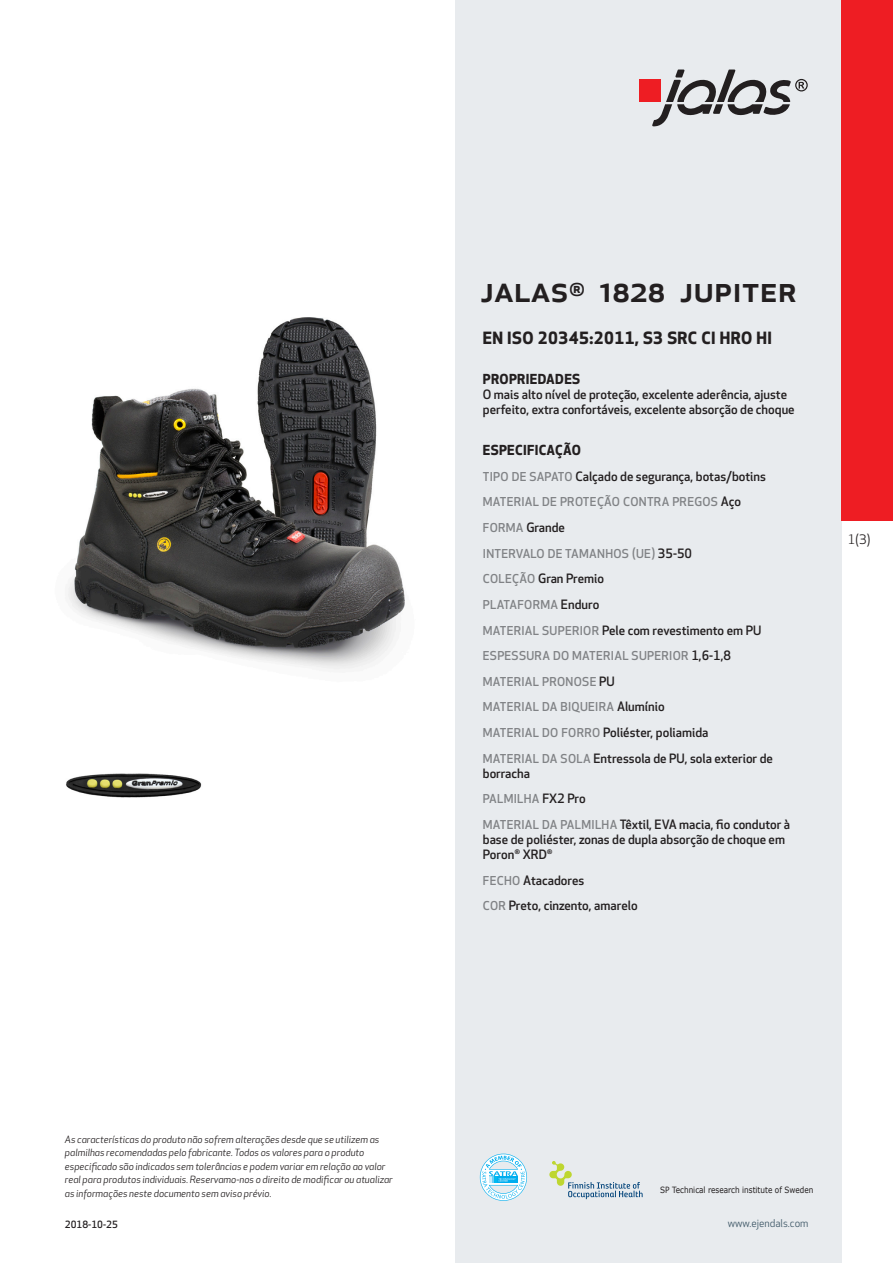
<style>
.page{position:relative;width:893px;height:1263px;background:#fff}
.page>*{position:absolute;margin:0;border:0;box-sizing:border-box;transform-origin:0 0}
.prodname{font:500 36px "Apex New";color:#231f20}
.Funktion_body{font:700 16.5px "Apex New";letter-spacing:.025em;color:#231f20}
.Funktion_body-2{font:700 13.5px "Apex New";letter-spacing:.025em;color:#231f20}
.t1{font:12.75px "Apex New";color:#231f20}
.Funktion_body-3{font:500 12.6px/15px "Apex New";color:#231f20}
.Funktion_body-4{font:500 12px "Apex New";letter-spacing:.025em;color:#808285}
.t2{font:10.5px "Apex New";color:#405968}
.t3{font:italic 9.75px/13.5px "Apex New";color:#231f20}
.Sidfot_datum{font:500 9.75px "Apex New";color:#231f20}
.t4{font:8.55px "Verdana";color:#231f20;scale:.85 1}
.s1{font-size:12px;color:#808285}
.s2{font-size:12.6px;color:#231f20}
</style>
<div class="page">
<div style="left:455px;top:0;width:387px;height:1263px;background:#e8ebee"></div>
<svg style="left:549px;top:1161px;width:94px;height:38px"></svg>
<svg style="left:480px;top:1154px;width:47px;height:47px"></svg>
<div style="left:639px;top:80px;width:22px;height:22px;background:#ee1d23"></div>
<svg style="left:652px;top:70px;width:156px;height:56px"></svg>
<div style="left:842px;top:0;width:51px;height:520px;background:#ee1d23"></div>
<img style="left:68px;top:317px;width:337px;height:353px">
<img style="left:66px;top:773px;width:136px;height:25px">
<p class="prodname" style="left:480px;top:265px;width:318px">JALAS<sup>®</sup> 1828 Jupiter</p>
<p class="Funktion_body" style="left:483px;top:326px;width:291px">EN ISO 20345:2011, S3 SRC CI HRO HI</p>
<p class="Funktion_body-2" style="left:483px;top:370px;width:99px">PROPRIEDADES</p>
<p class="Funktion_body-3" style="left:483px;top:387px;width:313px">O mais alto nível de proteção, excelente aderência, ajuste perfeito, extra confortáveis, excelente absorção de choque</p>
<p class="Funktion_body-2" style="left:483px;top:440px;width:100px">ESPECIFICAÇÃO</p>
<p class="Funktion_body-3" style="left:483px;top:468px;width:285px"><span class="s1">TIPO DE SAPATO</span> Calçado de segurança, botas/botins</p>
<p class="Funktion_body-4" style="left:483px;top:494px;width:260px">MATERIAL DE PROTEÇÃO CONTRA PREGOS <span class="s2">Aço</span></p>
<p class="Funktion_body-3" style="left:483px;top:520px;width:84px"><span class="s1">FORMA</span> Grande</p>
<p class="Funktion_body-4" style="left:483px;top:545px;width:211px">INTERVALO DE TAMANHOS (UE) <span class="s2">35-50</span></p>
<p class="Funktion_body-3" style="left:483px;top:571px;width:123px"><span class="s1">COLEÇÃO</span> Gran Premio</p>
<p class="Funktion_body-4" style="left:483px;top:596px;width:118px">PLATAFORMA <span class="s2">Enduro</span></p>
<p class="Funktion_body-3" style="left:483px;top:622px;width:280px"><span class="s1">MATERIAL SUPERIOR</span> Pele com revestimento em PU</p>
<p class="Funktion_body-4" style="left:483px;top:648px;width:250px">ESPESSURA DO MATERIAL SUPERIOR <span class="s2">1,6-1,8</span></p>
<p class="Funktion_body-4" style="left:483px;top:673px;width:133px">MATERIAL PRONOSE <span class="s2">PU</span></p>
<p class="Funktion_body-4" style="left:483px;top:699px;width:183px">MATERIAL DA BIQUEIRA <span class="s2">Alumínio</span></p>
<p class="Funktion_body-3" style="left:483px;top:725px;width:227px"><span class="s1">MATERIAL DO FORRO</span> Poliéster, poliamida</p>
<p class="Funktion_body-3" style="left:483px;top:750px;width:292px"><span class="s1">MATERIAL DA SOLA</span> Entressola de PU, sola exterior de borracha</p>
<p class="Funktion_body-4" style="left:483px;top:791px;width:104px">PALMILHA <span class="s2">FX2 Pro</span></p>
<p class="Funktion_body-3" style="left:483px;top:817px;width:309px"><span class="s1">MATERIAL DA PALMILHA</span> Têxtil, EVA macia, fio condutor à base de poliéster, zonas de dupla absorção de choque em<br>Poron<sup>®</sup> XRD<sup>®</sup></p>
<p class="Funktion_body-3" style="left:483px;top:872px;width:103px"><span class="s1">FECHO</span> Atacadores</p>
<p class="Funktion_body-3" style="left:483px;top:898px;width:156px"><span class="s1">COR</span> Preto, cinzento, amarelo</p>
<p class="t1" style="left:848px;top:531px;width:24px">1(3)</p>
<p class="t3" style="left:65px;top:1132px;width:329px">As características do produto não sofrem alterações desde que se utilizem as palmilhas recomendadas pelo fabricante. Todos os valores para o produto especificado são indicados sem tolerâncias e podem variar em relação ao valor real para produtos individuais. Reservamo-nos o direito de modificar ou atualizar as informações neste documento sem aviso prévio.</p>
<p class="Sidfot_datum" style="left:65px;top:1218px;width:54px">2018-10-25</p>
<p class="t4" style="left:660px;top:1184px;width:182px">SP Technical research institute of Sweden</p>
<p class="t2" style="left:728px;top:1217px;width:82px">www.ejendals.com</p>
</div>
